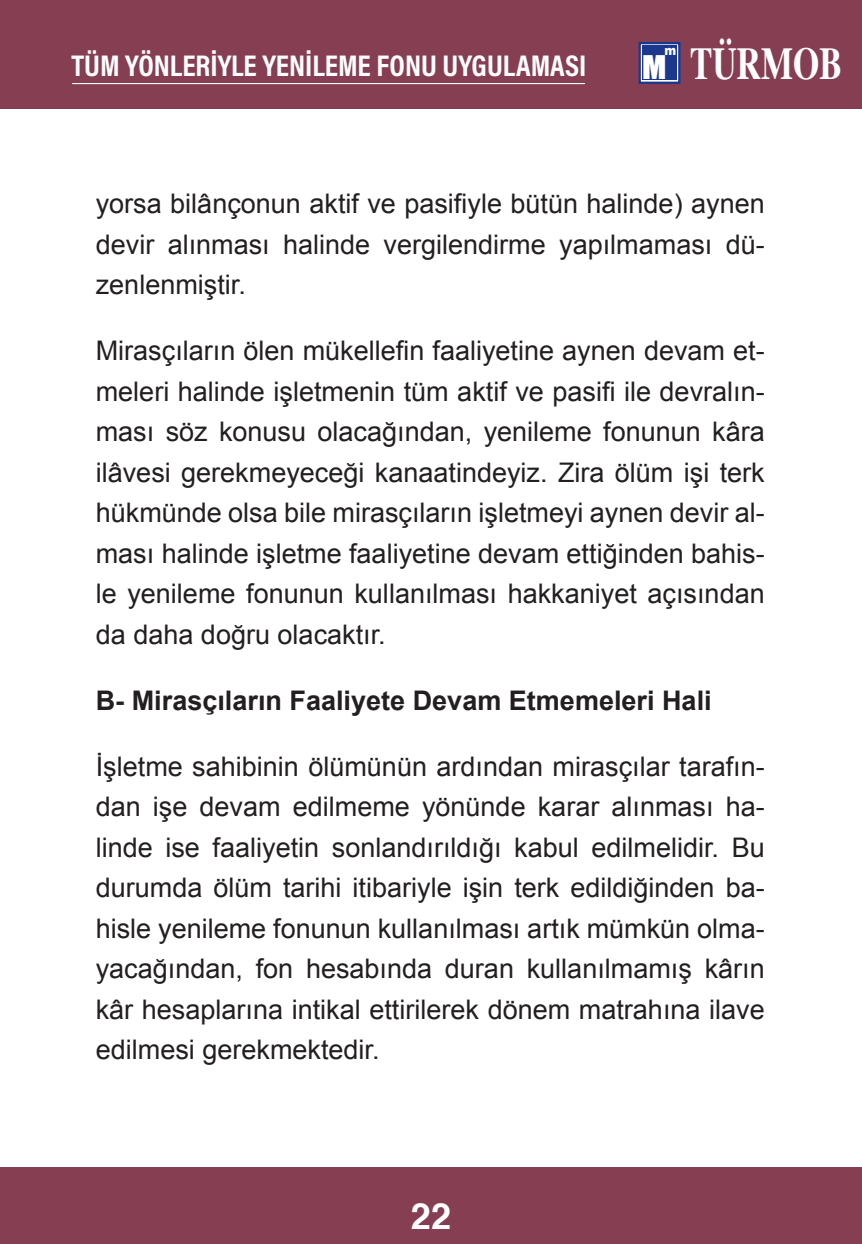
<style>
.page{position:relative;width:862px;height:1244px;background:#fff}
.page>*{position:absolute;margin:0;border:0;box-sizing:border-box;transform-origin:0 0}
.t1{font:700 45.68px "Times";color:#fff;scale:.74 1}
.t2{font:700 36px "Helvetica";color:#fff}
.t3{font:700 30.15px "Acumin Pro Cond";color:#fff}
.Sirkuler_Rap_metin{font:27px/40.5px "Arial";color:#231f20;text-align:justify}
.Sirkuler_Rap_metin-2{font:700 27px "Arial";color:#231f20}
.t4{font:900 13.5px "Arial";color:#fff;scale:.88 1}
.s1{font-family:"Impact";font-weight:400;font-size:29.93px}
</style>
<div class="page">
<div style="left:0;top:1167px;width:861px;height:77px;background:#863f52"></div>
<div style="left:0;top:0;width:861px;height:108px;background:#863f52"></div>
<svg style="left:638px;top:42px;width:42px;height:42px"></svg>
<div style="left:642px;top:46px;width:34px;height:34px;background:#1b388c"></div>
<hr style="left:72px;top:83px;width:512px;height:1px;background:#fff">
<p class="t3" style="left:71px;top:46px;width:516px">TÜM YÖNLERİYLE YENİLEME FONU UYGULAMASI</p>
<h1 class="t1" style="left:642px;top:33px;width:271px"><span class="s1">M</span> TÜRMOB</h1>
<p class="t4" style="left:664px;top:40px;width:15px">m</p>
<p class="Sirkuler_Rap_metin" style="left:96px;top:184px;width:670px">yorsa bilânçonun aktif ve pasifiyle bütün halinde) aynen devir alınması halinde vergilendirme yapılmaması dü&shy;zenlenmiştir.</p>
<p class="Sirkuler_Rap_metin" style="left:96px;top:331px;width:670px">Mirasçıların ölen mükellefin faaliyetine aynen devam et&shy;meleri halinde işletmenin tüm aktif ve pasifi ile devralın&shy;ması söz konusu olacağından, yenileme fonunun kâra ilâvesi gerekmeyeceği kanaatindeyiz. Zira ölüm işi terk hükmünde olsa bile mirasçıların işletmeyi aynen devir al&shy;ması halinde işletme faaliyetine devam ettiğinden bahis&shy;le yenileme fonunun kullanılması hakkaniyet açısından da daha doğru olacaktır.</p>
<p class="Sirkuler_Rap_metin-2" style="left:96px;top:682px;width:617px">B- Mirasçıların Faaliyete Devam Etmemeleri Hali</p>
<p class="Sirkuler_Rap_metin" style="left:96px;top:746px;width:670px">İşletme sahibinin ölümünün ardından mirasçılar tarafın&shy;dan işe devam edilmeme yönünde karar alınması ha&shy;linde ise faaliyetin sonlandırıldığı kabul edilmelidir. Bu durumda ölüm tarihi itibariyle işin terk edildiğinden ba&shy;hisle yenileme fonunun kullanılması artık mümkün olma&shy;yacağından, fon hesabında duran kullanılmamış kârın kâr hesaplarına intikal ettirilerek dönem matrahına ilave edilmesi gerekmektedir.</p>
<h2 class="t2" style="left:410px;top:1187px;width:42px">22</h2>
</div>
